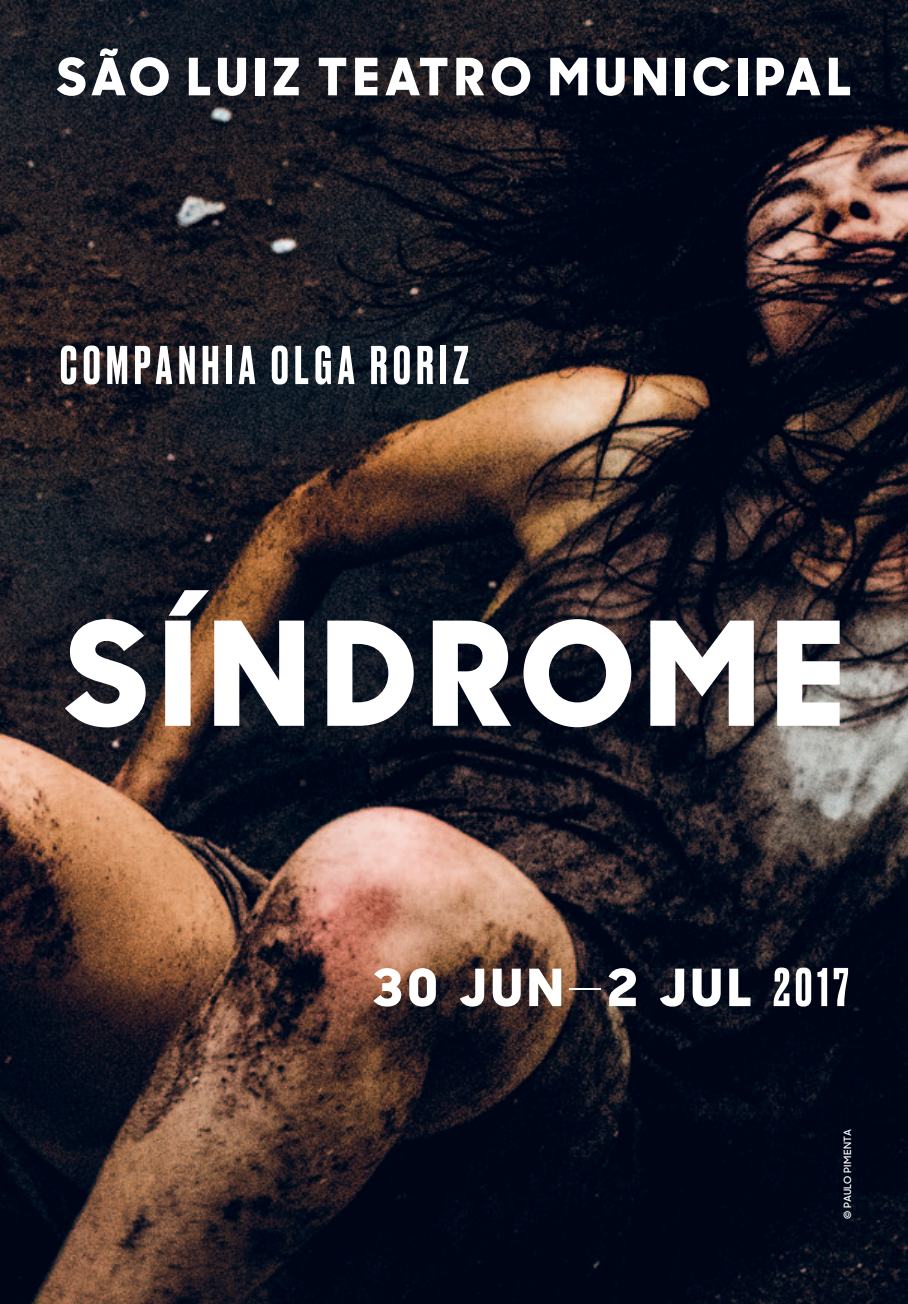
<style>
.page{position:relative;width:908px;height:1304px;background:#fff}
.page>*{position:absolute;margin:0;border:0;box-sizing:border-box;transform-origin:0 0}
.t1{font:800 144.2px "Sharp Sans No 1";letter-spacing:.095em;color:#fff}
.t2{font:800 51.6px "Sharp Sans No 1";letter-spacing:.13em;color:#fff}
.t3{font:500 51.4px "Druk";letter-spacing:.105em;color:#fff}
.t4{font:800 51.4px "Sharp Sans No 1";letter-spacing:.115em;color:#fff}
.t5{font:600 10px "Sharp Sans No 1";letter-spacing:.025em;color:#fff}
.s1{font-weight:300}
.s2{font-family:"Druk";font-weight:500}
</style>
<div class="page">
<img style="left:0;top:0;width:907px;height:1304px">
<p class="t2" style="left:57px;top:39px;width:782px">SÃO LUIZ TEATRO MUNICIPAL</p>
<p class="t3" style="left:60px;top:330px;width:410px">COMPANHIA OLGA RORIZ</p>
<h1 class="t1" style="left:65px;top:568px;width:778px">SÍNDROME</h1>
<p class="t4" style="left:372px;top:950px;width:478px">30 JUN<span class="s1">—</span>2 JUL <span class="s2">2017</span></p>
<p class="t5" style="left:839px;top:1219px;width:91px;rotate:-90deg">© PAULO PIMENTA</p>
</div>
